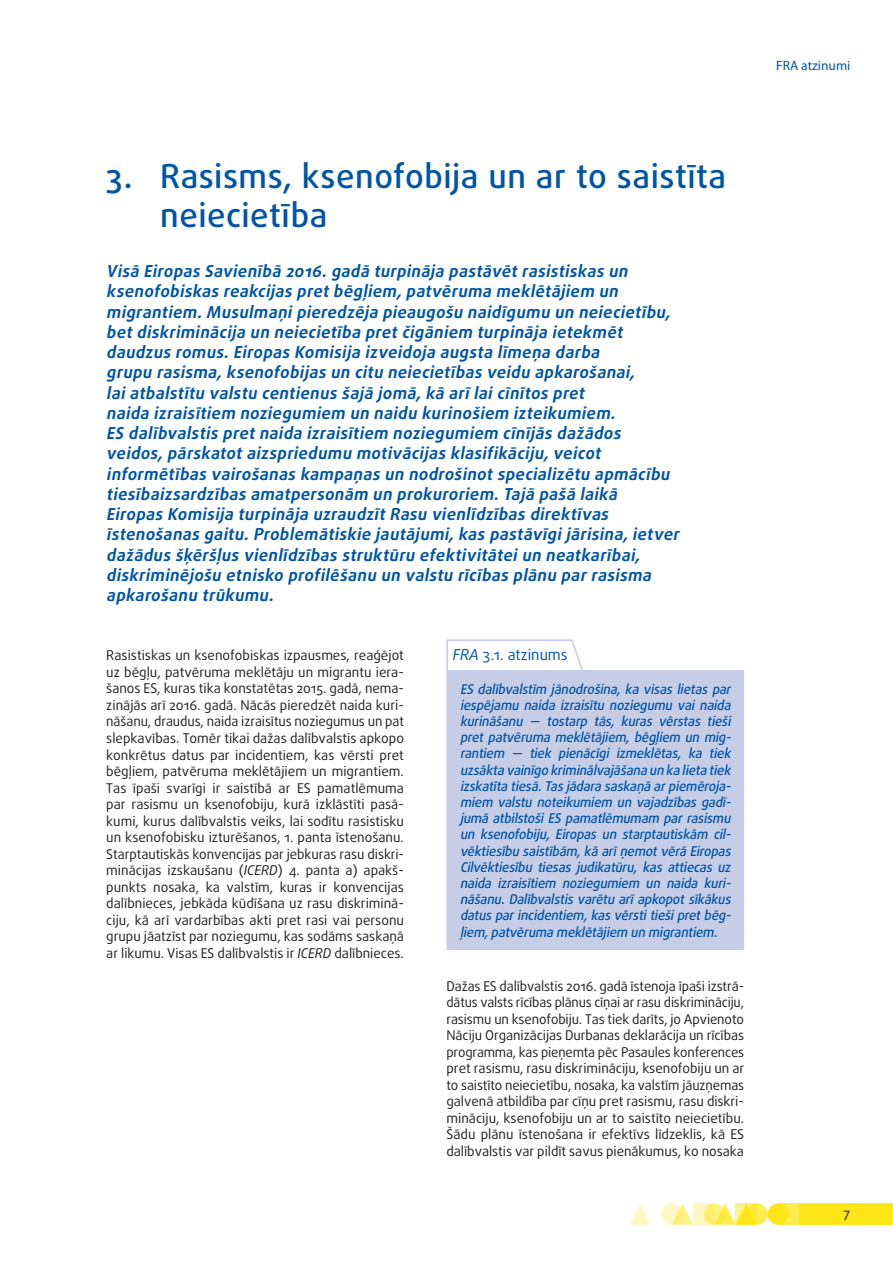
<style>
.page{position:relative;width:893px;height:1263px;background:#fff}
.page>*{position:absolute;margin:0;border:0;box-sizing:border-box;transform-origin:0 0}
.chapter_title{font:500 33px/39.6px "Daxline Pro";letter-spacing:.015em;color:#0155a5}
.intro_chapter{font:italic 700 16.5px/20.2px "Daxline Pro";letter-spacing:.025em;color:#0155a5}
.opinion_header{font:15px "Daxline Pro";color:#0155a5}
.body_text{font:13.5px/16.5px "Daxline Pro";color:#231f20;text-align:justify}
.opinion_text{font:italic 500 13.5px/16.2px "Daxline Pro";letter-spacing:-.01em;color:#0155a5;text-align:justify;scale:.96 1}
.t1{font:13.5px "Myriad Pro";color:#0155a5}
.s1{font-style:italic}
</style>
<div class="page">
<div style="left:746px;top:1203px;width:21px;height:22px;background:#ffec50;border-radius:50%"></div>
<div style="left:778px;top:1203px;width:21px;height:22px;background:#ffec50"></div>
<div style="left:799px;top:1203px;width:94px;height:22px;background:#ffe616"></div>
<svg style="left:675px;top:1203px;width:18px;height:22px"></svg>
<svg style="left:629px;top:1204px;width:22px;height:21px"></svg>
<div style="left:767px;top:1203px;width:22px;height:22px;background:#ffe616;border-radius:50%"></div>
<svg style="left:718px;top:1203px;width:18px;height:22px"></svg>
<svg style="left:704px;top:1203px;width:21px;height:22px"></svg>
<svg style="left:661px;top:1203px;width:21px;height:22px"></svg>
<svg style="left:736px;top:1203px;width:21px;height:22px"></svg>
<svg style="left:693px;top:1203px;width:21px;height:22px"></svg>
<div style="left:447px;top:670px;width:296px;height:279px;background:#c6cde7"></div>
<hr style="left:743px;top:670px;width:1px;height:278px;background:#c6cde7">
<hr style="left:446px;top:641px;width:2px;height:29px;background:#c6cde7">
<hr style="left:446px;top:639px;width:126px;height:2px;background:#c6cde7">
<hr style="left:446px;top:670px;width:2px;height:278px;background:#c6cde7">
<hr style="left:446px;top:948px;width:126px;height:2px;background:#c6cde7">
<hr style="left:572px;top:948px;width:172px;height:2px;background:#c6cde7">
<svg style="left:570px;top:639px;width:13px;height:31px"></svg>
<p class="t1" style="left:776px;top:57px;width:76px">FRA atzinumi</p>
<p class="chapter_title" style="left:160px;top:156px;width:567px;text-indent:-54px">3. Rasisms, ksenofobija un ar to saistīta neiecietība</p>
<p class="intro_chapter" style="left:106px;top:261px;width:578px">Visā Eiropas Savienībā 2016.gadā turpināja pastāvētrasistiskas un ksenofobiskas reakcijas pretbēgļiem,patvēruma meklētājiem un migrantiem.Musulmaņipieredzēja pieaugošu naidīgumu un neiecietību, betdiskriminācija un neiecietība pretčigāniem turpināja ietekmēt daudzus romus.Eiropas Komisija izveidoja augsta līmeņa darba<br>grupu rasisma,ksenofobijas un citu neiecietības veidu apkarošanai, laiatbalstītu valstu centienus šajā jomā,kā arīlaicīnītos pret<br>naida izraisītiem noziegumiem un naidu kurinošiem izteikumiem.<br>ES dalībvalstis pretnaida izraisītiem noziegumiem cīnījās dažādos veidos,pārskatotaizspriedumu motivācijas klasifikāciju,veicot informētības vairošanas kampaņas un nodrošinotspecializētu apmācību tiesībaizsardzības amatpersonām un prokuroriem.Tajā pašā laikā Eiropas Komisija turpināja uzraudzītRasu vienlīdzības direktīvas īstenošanas gaitu.Problemātiskie jautājumi,kas pastāvīgijārisina,ietver dažādus šķēršļus vienlīdzības struktūru efektivitāteiun neatkarībai, diskriminējošu etnisko profilēšanu un valstu rīcības plānu parrasisma apkarošanu trūkumu.</p>
<p class="body_text" style="left:106px;top:647px;width:299px">Rasistiskas un ksenofobiskas izpausmes, reaģējot uz bēgļu, patvēruma meklētāju un migrantu iera&shy;šanos ES, kuras tika konstatētas 2015. gadā, nema&shy;zinājās arī 2016. gadā. Nācās pieredzēt naida kuri&shy;nāšanu, draudus, naida izraisītus noziegumus un pat slepkavības. Tomēr tikai dažas dalībvalstis apkopo konkrētus datus par incidentiem, kas vērsti pret bēgļiem, patvēruma meklētājiem un migrantiem.<br>Tas īpaši svarīgi ir saistībā ar ES pamatlēmuma par rasismu un ksenofobiju, kurā izklāstīti pasā&shy;kumi, kurus dalībvalstis veiks, lai sodītu rasistisku un ksenofobisku izturēšanos, 1. panta īstenošanu.<br>Starptautiskās konvencijas par jebkuras rasu diskri&shy;minācijas izskaušanu (<span class="s1">ICERD</span>) 4. panta a) apakš&shy;punkts nosaka, ka valstīm, kuras ir konvencijas dalībnieces, jebkāda kūdīšana uz rasu diskriminā&shy;ciju, kā arī vardarbības akti pret rasi vai personu grupu jāatzīst par noziegumu, kas sodāms saskaņā ar likumu. Visas ES dalībvalstis ir <span class="s1">ICERD</span> dalībnieces.</p>
<p class="opinion_header" style="left:453px;top:645px;width:117px"><span class="s1">FRA</span> 3.1. atzinums</p>
<p class="opinion_text" style="left:460px;top:681px;width:287px">ES dalībvalstīm jānodrošina, ka visas lietas par iespējamu naida izraisītu noziegumu vai naida kurināšanu — tostarp tās, kuras vērstas tieši pret patvēruma meklētājiem, bēgļiem un mig&shy;rantiem — tiek pienācīgi izmeklētas, ka tiek uzsākta vainīgo kriminālvajāšana un ka lieta tiek izskatīta tiesā.Tasjādara saskaņā arpiemēroja&shy;miem valstu noteikumiem un vajadzības gadī&shy;jumā atbilstoši ES pamatlēmumam par rasismu un ksenofobiju, Eiropas un starptautiskām cil&shy;vēktiesību saistībām,kā arīņemotvērā Eiropas Cilvēktiesību tiesas judikatūru, kas attiecas uz naida izraisītiem noziegumiem un naida kuri&shy;nāšanu. Dalībvalstis varētu arī apkopot sīkākus datusparincidentiem,kasvērstitiešipretbēg&shy;ļiem,patvēruma meklētājiem un migrantiem.</p>
<p class="body_text" style="left:446px;top:977px;width:299px">Dažas ES dalībvalstis 2016. gadā īstenoja īpaši izstrā&shy;dātus valsts rīcības plānus cīņai ar rasu diskrimināciju, rasismu un ksenofobiju. Tas tiek darīts, jo Apvienoto Nāciju Organizācijas Durbanas deklarācija un rīcības programma, kas pieņemta pēc Pasaules konferences pret rasismu, rasu diskrimināciju, ksenofobiju un ar to saistīto neiecietību, nosaka, ka valstīm jāuzņemas galvenā atbildība par cīņu pret rasismu, rasu diskri&shy;mināciju, ksenofobiju un ar to saistīto neiecietību.<br>Šādu plānu īstenošana ir efektīvs līdzeklis, kā ES dalībvalstis var pildīt savus pienākumus, ko nosaka</p>
<p class="body_text" style="left:843px;top:1205px;width:9px">7</p>
</div>
